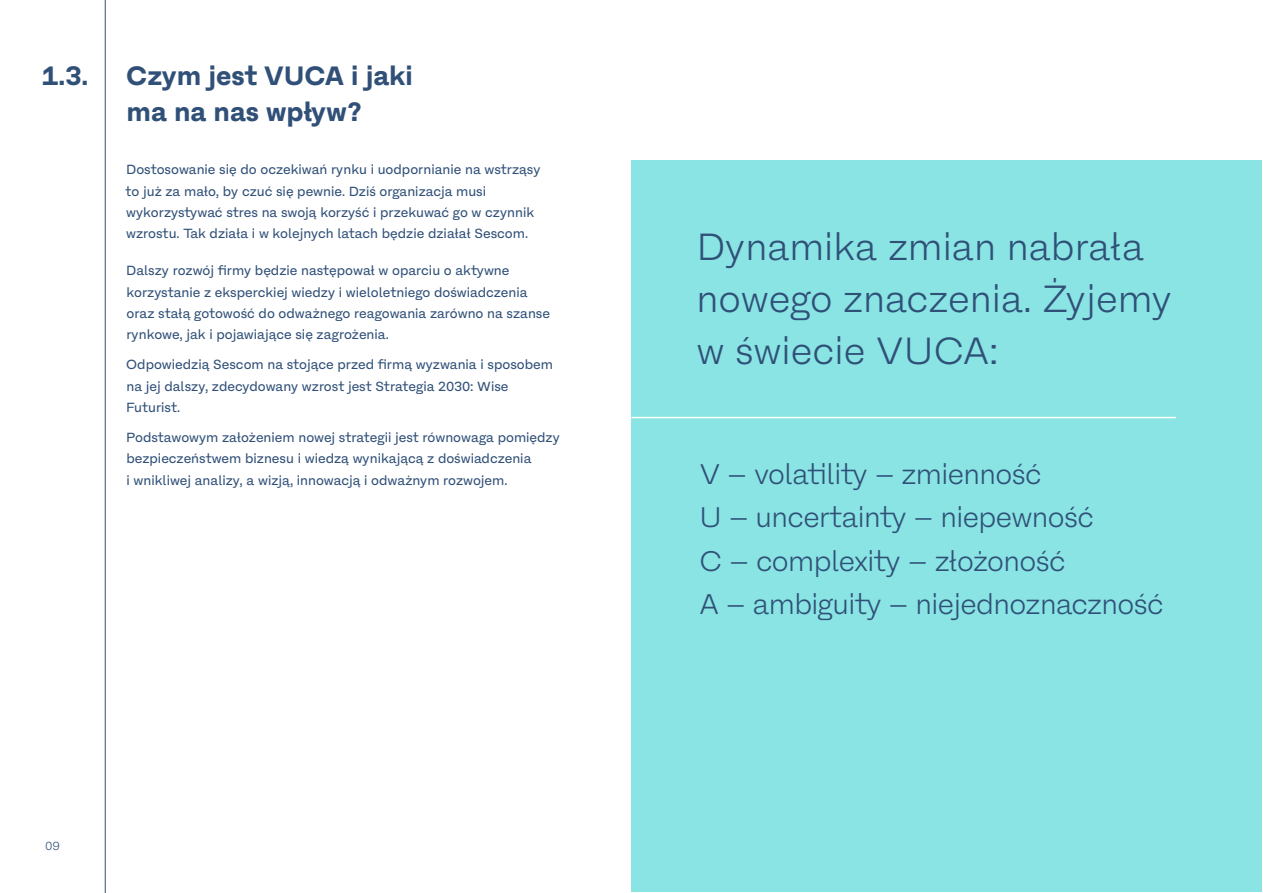
<style>
.page{position:relative;width:1263px;height:893px;background:#fff}
.page>*{position:absolute;margin:0;border:0;box-sizing:border-box;transform-origin:0 0}
.tekst_9_5_14_25{font:300 38.55px/52.1px "Fracktif";color:#305078}
.tekst_8_12{font:300 28.95px "Fracktif";letter-spacing:-.02em;color:#305078}
.t1{font:700 27px/36px "Fracktif";color:#305078}
.tekst_9_5_14_25-2{font:13.5px/21.3px "Fracktif";color:#305078}
.paginacja{font:300 12px "Fracktif";color:#305078}
</style>
<div class="page">
<div style="left:631px;top:161px;width:631px;height:731px;background:#89e4e3"></div>
<hr style="left:105px;top:0;width:1px;height:893px;background:#305078">
<hr style="left:631px;top:417px;width:545px;height:1px;background:#fff">
<p class="t1" style="left:42px;top:58px;width:47px">1.3.</p>
<p class="t1" style="left:126px;top:58px;width:288px">Czym jest VUCA i jaki ma na nas wpływ?</p>
<p class="tekst_9_5_14_25-2" style="left:126px;top:159px;width:416px">Dostosowanie się do oczekiwań rynku i uodpornianie na wstrząsy to już za mało, by czuć się pewnie. Dziś organizacja musi wykorzystywać stres na swoją korzyść i przekuwać go w czynnik wzrostu. Tak działa i w kolejnych latach będzie działał Sescom.</p>
<p class="tekst_9_5_14_25-2" style="left:126px;top:260px;width:425px">Dalszy rozwój firmy będzie następował w oparciu o aktywne korzystanie z eksperckiej wiedzy i wieloletniego doświadczenia oraz stałą gotowość do odważnego reagowania zarówno na szanse rynkowe, jak i pojawiające się zagrożenia.</p>
<p class="tekst_9_5_14_25-2" style="left:126px;top:354px;width:428px">Odpowiedzią Sescom na stojące przed firmą wyzwania i sposobem na jej dalszy, zdecydowany wzrost jest Strategia 2030: Wise<br>Futurist.</p>
<p class="tekst_9_5_14_25-2" style="left:126px;top:427px;width:435px">Podstawowym założeniem nowej strategii jest równowaga pomiędzy bezpieczeństwem biznesu i wiedzą wynikającą z doświadczenia<br>i wnikliwej analizy, a wizją, innowacją i odważnym rozwojem.</p>
<p class="paginacja" style="left:45px;top:839px;width:16px">09</p>
<p class="tekst_9_5_14_25" style="left:696px;top:220px;width:477px">Dynamika zmian nabrała nowego znaczenia. Żyjemy w świecie VUCA:</p>
<p class="tekst_8_12" style="left:699px;top:457px;width:344px">V – volatility – zmienność</p>
<p class="tekst_8_12" style="left:699px;top:500px;width:396px">U – uncertainty – niepewność</p>
<p class="tekst_8_12" style="left:699px;top:544px;width:368px">C – complexity – złożoność</p>
<p class="tekst_8_12" style="left:699px;top:587px;width:466px">A – ambiguity – niejednoznaczność</p>
</div>
